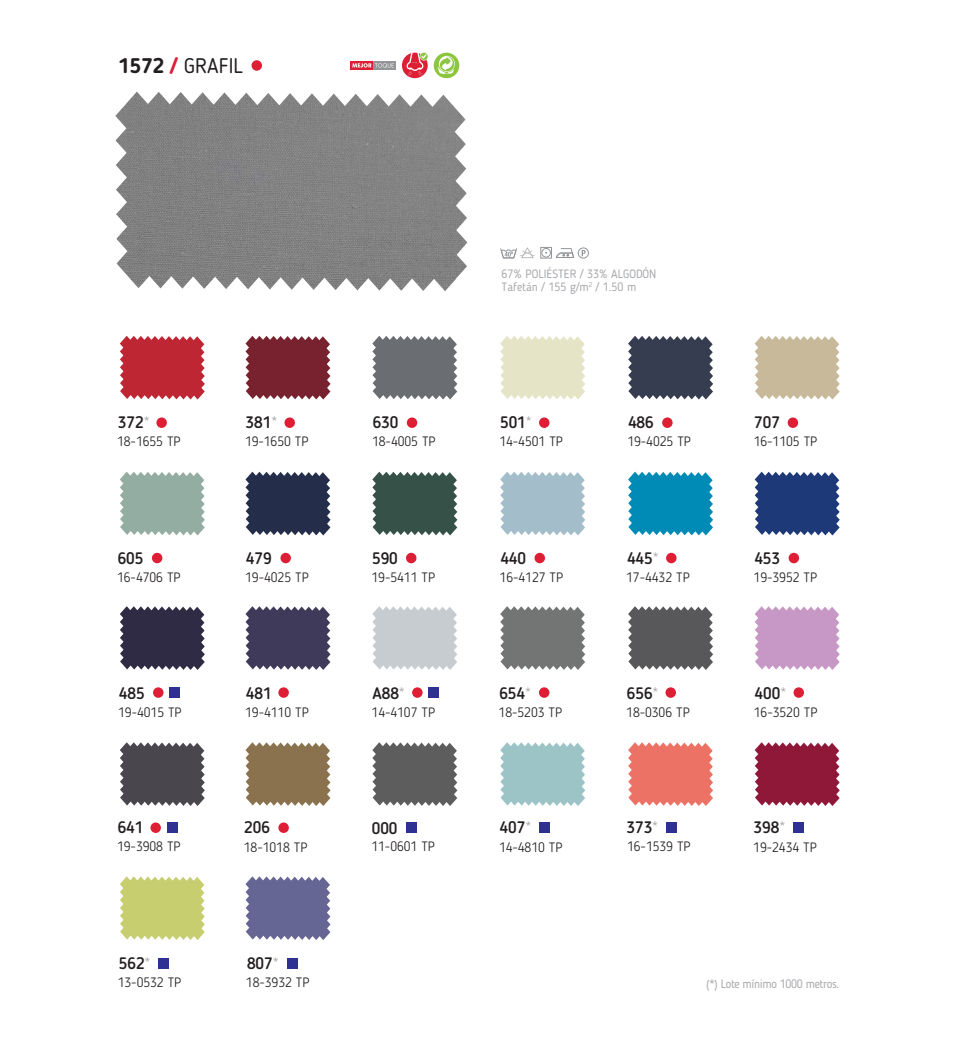
<style>
.page{position:relative;width:957px;height:1042px;background:#fff}
.page>*{position:absolute;margin:0;border:0;box-sizing:border-box;transform-origin:0 0}
.t1{font:21px "Blogger Sans";color:#231f20}
.t2{font:500 16.5px "Blogger Sans";color:#231f20}
.t3{font:300 13.5px "Blogger Sans";color:#231f20}
.t4{font:12px/13.5px "Blogger Sans";color:#a7a9ac}
.t5{font:12px "Blogger Sans";letter-spacing:-.03em;color:#a7a9ac}
.s1{font-weight:700}
.s2{font-weight:700;color:#dd1e35}
</style>
<div class="page">
<div style="left:350px;top:61px;width:23px;height:9px;background:#dd1e35"></div>
<div style="left:373px;top:61px;width:23px;height:9px;background:#939598"></div>
<svg style="left:352px;top:63px;width:42px;height:5px"></svg>
<div style="left:578px;top:248px;width:11px;height:10px;border:1px solid #939598;border-radius:50%"></div>
<svg style="left:582px;top:250px;width:3px;height:6px"></svg>
<svg style="left:556px;top:248px;width:18px;height:10px"></svg>
<div style="left:540px;top:247px;width:12px;height:11px;border:1px solid #939598"></div>
<div style="left:541px;top:248px;width:10px;height:9px;border:1px solid #939598;border-radius:50%"></div>
<svg style="left:500px;top:247px;width:35px;height:11px"></svg>
<div style="left:402px;top:53px;width:26px;height:25px;background:#dd1e35;border-radius:50%"></div>
<svg style="left:406px;top:53px;width:20px;height:23px"></svg>
<div style="left:434px;top:53px;width:25px;height:25px;background:#8cc63f;border-radius:50%"></div>
<svg style="left:437px;top:56px;width:17px;height:19px"></svg>
<div style="left:251px;top:60px;width:11px;height:11px;background:#dd1e35;border-radius:50%"></div>
<div style="left:156px;top:417px;width:11px;height:11px;background:#dd1e35;border-radius:50%"></div>
<div style="left:152px;top:553px;width:10px;height:10px;background:#dd1e35;border-radius:50%"></div>
<div style="left:153px;top:687px;width:10px;height:11px;background:#dd1e35;border-radius:50%"></div>
<div style="left:278px;top:687px;width:11px;height:11px;background:#dd1e35;border-radius:50%"></div>
<div style="left:539px;top:687px;width:10px;height:11px;background:#dd1e35;border-radius:50%"></div>
<div style="left:665px;top:687px;width:11px;height:11px;background:#dd1e35;border-radius:50%"></div>
<div style="left:793px;top:687px;width:11px;height:11px;background:#dd1e35;border-radius:50%"></div>
<div style="left:280px;top:553px;width:11px;height:10px;background:#dd1e35;border-radius:50%"></div>
<div style="left:406px;top:553px;width:10px;height:10px;background:#dd1e35;border-radius:50%"></div>
<div style="left:534px;top:553px;width:11px;height:10px;background:#dd1e35;border-radius:50%"></div>
<div style="left:666px;top:553px;width:10px;height:10px;background:#dd1e35;border-radius:50%"></div>
<div style="left:788px;top:553px;width:11px;height:10px;background:#dd1e35;border-radius:50%"></div>
<div style="left:284px;top:417px;width:11px;height:11px;background:#dd1e35;border-radius:50%"></div>
<div style="left:407px;top:417px;width:10px;height:11px;background:#dd1e35;border-radius:50%"></div>
<div style="left:539px;top:417px;width:10px;height:11px;background:#dd1e35;border-radius:50%"></div>
<div style="left:662px;top:417px;width:10px;height:11px;background:#dd1e35;border-radius:50%"></div>
<div style="left:787px;top:417px;width:11px;height:11px;background:#dd1e35;border-radius:50%"></div>
<div style="left:170px;top:687px;width:10px;height:10px;background:#2e3092"></div>
<div style="left:150px;top:822px;width:11px;height:11px;background:#dd1e35;border-radius:50%"></div>
<div style="left:278px;top:822px;width:11px;height:11px;background:#dd1e35;border-radius:50%"></div>
<div style="left:167px;top:822px;width:10px;height:11px;background:#2e3092"></div>
<div style="left:158px;top:958px;width:11px;height:11px;background:#2e3092"></div>
<div style="left:287px;top:958px;width:10px;height:11px;background:#2e3092"></div>
<div style="left:406px;top:822px;width:10px;height:11px;background:#2e3092"></div>
<div style="left:539px;top:822px;width:10px;height:11px;background:#2e3092"></div>
<div style="left:666px;top:822px;width:11px;height:11px;background:#2e3092"></div>
<div style="left:793px;top:822px;width:11px;height:11px;background:#2e3092"></div>
<div style="left:412px;top:687px;width:10px;height:11px;background:#dd1e35;border-radius:50%"></div>
<div style="left:429px;top:687px;width:10px;height:10px;background:#2e3092"></div>
<svg style="left:120px;top:336px;width:85px;height:63px"></svg>
<svg style="left:245px;top:336px;width:85px;height:63px"></svg>
<svg style="left:372px;top:336px;width:85px;height:63px"></svg>
<svg style="left:500px;top:336px;width:85px;height:63px"></svg>
<svg style="left:628px;top:336px;width:85px;height:63px"></svg>
<svg style="left:754px;top:336px;width:86px;height:63px"></svg>
<svg style="left:120px;top:472px;width:85px;height:63px"></svg>
<svg style="left:245px;top:472px;width:85px;height:63px"></svg>
<svg style="left:372px;top:472px;width:85px;height:63px"></svg>
<svg style="left:500px;top:472px;width:85px;height:63px"></svg>
<svg style="left:628px;top:472px;width:85px;height:63px"></svg>
<svg style="left:754px;top:472px;width:86px;height:63px"></svg>
<svg style="left:120px;top:606px;width:85px;height:64px"></svg>
<svg style="left:245px;top:606px;width:85px;height:64px"></svg>
<svg style="left:372px;top:606px;width:85px;height:64px"></svg>
<svg style="left:500px;top:606px;width:85px;height:64px"></svg>
<svg style="left:628px;top:606px;width:85px;height:64px"></svg>
<svg style="left:755px;top:606px;width:85px;height:64px"></svg>
<svg style="left:120px;top:742px;width:85px;height:64px"></svg>
<svg style="left:245px;top:742px;width:85px;height:64px"></svg>
<svg style="left:120px;top:876px;width:85px;height:64px"></svg>
<svg style="left:245px;top:876px;width:85px;height:64px"></svg>
<svg style="left:372px;top:742px;width:85px;height:64px"></svg>
<svg style="left:500px;top:742px;width:85px;height:64px"></svg>
<svg style="left:628px;top:742px;width:85px;height:64px"></svg>
<svg style="left:754px;top:742px;width:86px;height:64px"></svg>
<img style="left:115px;top:92px;width:352px;height:199px">
<h1 class="t1" style="left:119px;top:58px;width:126px"><span class="s1">1572</span> <span class="s2">/</span> GRAFIL</h1>
<p class="t4" style="left:501px;top:268px;width:156px">67% POLIÉSTER / 33% ALGODÓN<br>Tafetán / 155 g/m<sup>2</sup> / 1.50 m</p>
<p class="t2" style="left:118px;top:413px;width:33px">372<sup>*</sup></p>
<p class="t3" style="left:117px;top:437px;width:65px">18-1655 TP</p>
<p class="t2" style="left:246px;top:413px;width:33px">381<sup>*</sup></p>
<p class="t3" style="left:245px;top:437px;width:65px">19-1650 TP</p>
<p class="t2" style="left:373px;top:413px;width:27px">630</p>
<p class="t3" style="left:372px;top:436px;width:65px">18-4005 TP</p>
<p class="t2" style="left:500px;top:413px;width:33px">501<sup>*</sup></p>
<p class="t2" style="left:628px;top:413px;width:27px">486</p>
<p class="t3" style="left:627px;top:437px;width:65px">19-4025 TP</p>
<p class="t2" style="left:754px;top:413px;width:27px">707</p>
<p class="t3" style="left:499px;top:437px;width:65px">14-4501 TP</p>
<p class="t3" style="left:753px;top:437px;width:65px">16-1105 TP</p>
<p class="t2" style="left:118px;top:548px;width:27px">605</p>
<p class="t2" style="left:246px;top:548px;width:27px">479</p>
<p class="t3" style="left:117px;top:572px;width:65px">16-4706 TP</p>
<p class="t3" style="left:245px;top:572px;width:65px">19-4025 TP</p>
<p class="t2" style="left:372px;top:548px;width:27px">590</p>
<p class="t2" style="left:500px;top:548px;width:27px">440</p>
<p class="t3" style="left:371px;top:572px;width:65px">19-5411 TP</p>
<p class="t3" style="left:499px;top:572px;width:65px">16-4127 TP</p>
<p class="t2" style="left:627px;top:548px;width:33px">445<sup>*</sup></p>
<p class="t3" style="left:626px;top:572px;width:65px">17-4432 TP</p>
<p class="t2" style="left:754px;top:548px;width:27px">453</p>
<p class="t3" style="left:753px;top:572px;width:65px">19-3952 TP</p>
<p class="t2" style="left:119px;top:683px;width:27px">485</p>
<p class="t3" style="left:118px;top:707px;width:65px">19-4015 TP</p>
<p class="t2" style="left:246px;top:683px;width:27px">481</p>
<p class="t3" style="left:245px;top:707px;width:65px">19-4110 TP</p>
<p class="t2" style="left:372px;top:683px;width:34px">A88<sup>*</sup></p>
<p class="t3" style="left:371px;top:707px;width:65px">14-4107 TP</p>
<p class="t2" style="left:499px;top:683px;width:33px">654<sup>*</sup></p>
<p class="t3" style="left:498px;top:707px;width:65px">18-5203 TP</p>
<p class="t2" style="left:627px;top:683px;width:33px">656<sup>*</sup></p>
<p class="t2" style="left:754px;top:683px;width:33px">400<sup>*</sup></p>
<p class="t3" style="left:626px;top:707px;width:65px">18-0306 TP</p>
<p class="t3" style="left:754px;top:707px;width:65px">16-3520 TP</p>
<p class="t2" style="left:118px;top:818px;width:27px">641</p>
<p class="t3" style="left:117px;top:841px;width:65px">19-3908 TP</p>
<p class="t2" style="left:244px;top:818px;width:27px">206</p>
<p class="t3" style="left:244px;top:842px;width:65px">18-1018 TP</p>
<p class="t2" style="left:372px;top:818px;width:27px">000</p>
<p class="t2" style="left:499px;top:818px;width:33px">407<sup>*</sup></p>
<p class="t2" style="left:626px;top:817px;width:33px">373<sup>*</sup></p>
<p class="t3" style="left:371px;top:841px;width:65px">11-0601 TP</p>
<p class="t3" style="left:499px;top:842px;width:65px">14-4810 TP</p>
<p class="t3" style="left:627px;top:841px;width:65px">16-1539 TP</p>
<p class="t3" style="left:753px;top:842px;width:65px">19-2434 TP</p>
<p class="t2" style="left:753px;top:818px;width:33px">398<sup>*</sup></p>
<p class="t2" style="left:119px;top:953px;width:33px">562<sup>*</sup></p>
<p class="t2" style="left:247px;top:953px;width:33px">807<sup>*</sup></p>
<p class="t3" style="left:118px;top:977px;width:65px">13-0532 TP</p>
<p class="t3" style="left:246px;top:977px;width:65px">18-3932 TP</p>
<p class="t5" style="left:706px;top:979px;width:135px">(*) Lote mínimo 1000 metros.</p>
</div>
